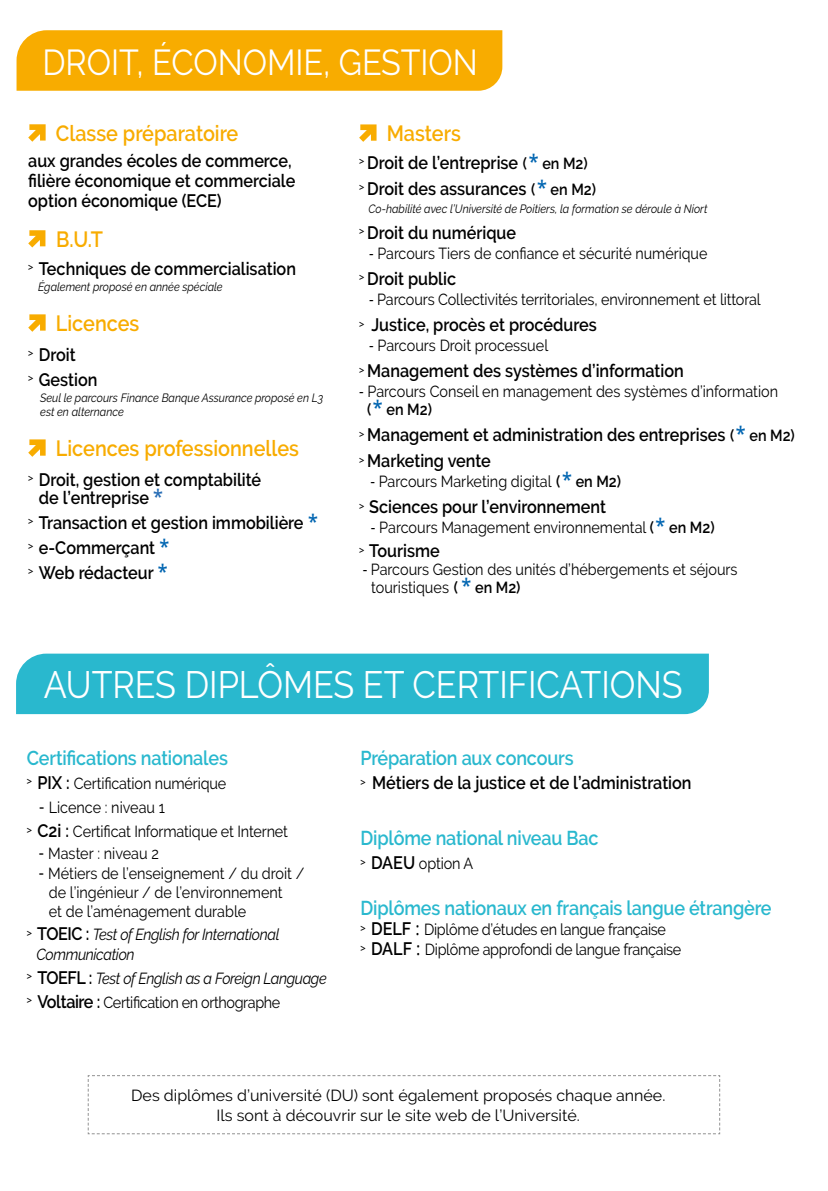
<style>
.page{position:relative;width:828px;height:1191px;background:#fff}
.page>*{position:absolute;margin:0;border:0;box-sizing:border-box;transform-origin:0 0}
.t1{font:38px "Raleway";color:#fff;scale:.9 1}
.t2{font:36px "Raleway";color:#fff;scale:.9 1}
.t3{font:600 22px "Raleway";color:#f8ac00;scale:.9 1}
.t4{font:600 20px "Raleway";letter-spacing:-.01em;color:#29b8ce;scale:.9 1}
.t5{font:600 18px/25px "Raleway";color:#000;scale:.9 1}
.t6{font:16px/19.2px "Raleway";color:#000;scale:.9 1}
.t7{font:italic 16px/20px "Raleway";letter-spacing:-.025em;color:#000;scale:.9 1}
.t8{font:16px/20px "Raleway";color:#000;text-align:center}
.t9{font:16px/20px "Raleway";letter-spacing:-.02em;color:#000;scale:.9 1}
.t10{font:16px "Raleway";color:#000;scale:.89 1}
.t11{font:italic 12px/14px "Raleway";color:#000;scale:.9 1}
.s1{font-family:"Open Sans";font-size:20px;color:#256cb5}
.s2{font-family:"Open Sans";font-size:20px;color:#0065b1}
.s3{font-size:16px}
.s4{font-family:"Open Sans"}
.s5{font-weight:600}
.s6{font-family:"Open Sans";font-weight:600;font-size:20px;color:#0065b1}
.s7{font-weight:600;font-size:18px}
.s8{font-family:"Open Sans";font-size:18px}
.s9{font-weight:600;font-style:normal;font-size:18px}
.s10{font-style:normal}
</style>
<div class="page">
<div style="left:16px;top:653px;width:693px;height:61px;background:#29b8ce"></div>
<div style="left:17px;top:30px;width:485px;height:61px;background:#f8ac00"></div>
<svg style="left:87px;top:1075px;width:633px;height:59px"></svg>
<svg style="left:28px;top:124px;width:18px;height:18px"></svg>
<svg style="left:28px;top:314px;width:18px;height:18px"></svg>
<svg style="left:28px;top:439px;width:18px;height:18px"></svg>
<svg style="left:28px;top:230px;width:17px;height:17px"></svg>
<svg style="left:359px;top:124px;width:17px;height:18px"></svg>
<h2 class="t2" style="left:42px;top:41px;width:485px">DROIT, ÉCONOMIE, GESTION</h2>
<p class="t3" style="left:56px;top:120px;width:204px">Classe préparatoire</p>
<p class="t5" style="left:28px;top:150px;width:298px;line-height:20px">aux grandes écoles de commerce, filière économique et commerciale option économique (ECE)</p>
<p class="t3" style="left:56px;top:226px;width:53px">B.U.T</p>
<p class="t5" style="left:28px;top:256px;width:299px"><sup>&gt;</sup> Techniques de commercialisation</p>
<p class="t11" style="left:38px;top:279px;width:206px">Également proposé en année spéciale</p>
<p class="t3" style="left:56px;top:310px;width:94px">Licences</p>
<p class="t5" style="left:28px;top:342px;width:78px"><sup>&gt;</sup> Droit<br><sup>&gt;</sup> Gestion</p>
<p class="t11" style="left:40px;top:390px;width:316px">Seul le parcours Finance Banque Assurance proposé en L3 est en alternance</p>
<p class="t3" style="left:56px;top:435px;width:272px">Licences professionnelles</p>
<p class="t5" style="left:39px;top:470px;width:248px;line-height:18px;text-indent:-11px"><sup>&gt;</sup> Droit, gestion et comptabilité de l’entreprise <span class="s1">*</span></p>
<p class="t5" style="left:28px;top:510px;width:324px"><sup>&gt;</sup> Transaction et gestion immobilière <span class="s2">* </span><sup>&gt;</sup> e-Commerçant <span class="s2">*<br></span><sup>&gt;</sup> Web rédacteur <span class="s2">*</span></p>
<p class="t3" style="left:387px;top:120px;width:84px">Masters</p>
<p class="t5" style="left:359px;top:149px;width:265px;line-height:26px"><sup>&gt;</sup> Droit de l’entreprise <span class="s3">(</span> <span class="s2">*</span> <span class="s3">en M2) </span><sup>&gt;</sup> Droit des assurances <span class="s3">(</span> <span class="s2">*</span> <span class="s3">en M2)</span></p>
<p class="t11" style="left:368px;top:202px;width:378px">Co-habilité avec l’Université de Poitiers, la formation se déroule à Niort</p>
<p class="t5" style="left:359px;top:220px;width:176px"><sup>&gt;</sup> Droit du numérique</p>
<p class="t10" style="left:369px;top:244px;width:381px"><span class="s4">-</span> Parcours Tiers de confiance et sécurité numérique</p>
<p class="t5" style="left:359px;top:266px;width:109px"><sup>&gt;</sup> Droit public</p>
<p class="t6" style="left:369px;top:290px;width:437px"><span class="s4">-</span> Parcours Collectivités territoriales, environnement et littoral</p>
<p class="t5" style="left:359px;top:312px;width:265px"><sup>&gt;</sup> Justice, procès et procédures</p>
<p class="t6" style="left:369px;top:336px;width:200px"><span class="s4">-</span> Parcours Droit processuel</p>
<p class="t5" style="left:359px;top:358px;width:362px"><sup>&gt;</sup> Management des systèmes d’information</p>
<p class="t6" style="left:367px;top:382px;width:458px;line-height:18px;text-indent:-8px"><span class="s4">-</span> Parcours Conseil en management des systèmes d’information <span class="s5">(</span> <span class="s6">*</span> <span class="s5">en M2)</span></p>
<p class="t5" style="left:359px;top:421px;width:486px;line-height:26px"><sup>&gt;</sup> Management et administration des entreprises <span class="s3">(</span> <span class="s2">*</span> <span class="s3">en M2) </span><sup>&gt;</sup> Marketing vente</p>
<p class="t6" style="left:370px;top:472px;width:280px"><span class="s4">-</span> Parcours Marketing digital <span class="s5">(</span> <span class="s6">*</span> <span class="s5">en M2)</span></p>
<p class="t5" style="left:359px;top:494px;width:276px"><sup>&gt;</sup> Sciences pour l’environnement</p>
<p class="t6" style="left:371px;top:518px;width:383px"><span class="s4">-</span> Parcours Management environnemental <span class="s5">(</span> <span class="s6">*</span> <span class="s5">en M2)</span></p>
<p class="t5" style="left:359px;top:538px;width:91px"><sup>&gt;</sup> Tourisme</p>
<p class="t6" style="left:371px;top:560px;width:409px;line-height:18px;text-indent:-8px"><span class="s4">-</span> Parcours Gestion des unités d’hébergements et séjours touristiques <span class="s5">(</span> <span class="s6">*</span> <span class="s5">en M2)</span></p>
<h1 class="t1" style="left:44px;top:662px;width:711px">AUTRES DIPLÔMES ET CERTIFICATIONS</h1>
<p class="t4" style="left:27px;top:746px;width:225px">Certifications nationales</p>
<p class="t6" style="left:27px;top:773px;width:223px"><sup>&gt;</sup> <span class="s7">PIX :</span> Certification numérique</p>
<p class="t6" style="left:27px;top:795px;width:292px;line-height:24px;text-indent:12px"><span class="s8">-</span> Licence : niveau 1<br><sup>&gt;</sup> <span class="s7">C2i :</span> Certificat Informatique et Internet</p>
<p class="t6" style="left:39px;top:843px;width:135px"><span class="s8">-</span> Master : niveau 2</p>
<p class="t6" style="left:49px;top:863px;width:286px;text-indent:-10px"><span class="s8">-</span> Métiers de l’enseignement / du droit / de l’ingénieur / de l’environnement<br>et de l’aménagement durable</p>
<p class="t7" style="left:36px;top:924px;width:271px;text-indent:-10px"><sup>&gt;</sup> <span class="s9">TOEIC :</span> Test of English for International<br>Communication</p>
<p class="t7" style="left:27px;top:966px;width:335px;line-height:24px"><sup>&gt;</sup> <span class="s9">TOEFL :</span> Test of English as a Foreign Language <sup>&gt;</sup> <span class="s9">Voltaire :</span> <span class="s10">Certification en orthographe</span></p>
<p class="t4" style="left:360px;top:747px;width:238px">Préparation aux concours</p>
<p class="t5" style="left:360px;top:770px;width:369px"><sup>&gt;</sup> Métiers de la justice et de l’administration</p>
<p class="t4" style="left:360px;top:827px;width:266px">Diplôme national niveau Bac</p>
<p class="t6" style="left:360px;top:854px;width:127px"><sup>&gt;</sup> <span class="s7">DAEU</span> option A</p>
<p class="t4" style="left:360px;top:897px;width:458px">Diplômes nationaux en français langue étrangère</p>
<p class="t9" style="left:360px;top:919px;width:358px"><sup>&gt;</sup> <span class="s7">DELF</span> <span class="s8">:</span> Diplôme d’études en langue française<br><sup>&gt;</sup> <span class="s7">DALF</span> <span class="s8">:</span> Diplôme approfondi de langue française</p>
<p class="t8" style="left:131px;top:1085px;width:536px">Des diplômes d’université (DU) sont également proposés chaque année.<br>Ils sont à découvrir sur le site web de l’Université.</p>
</div>
